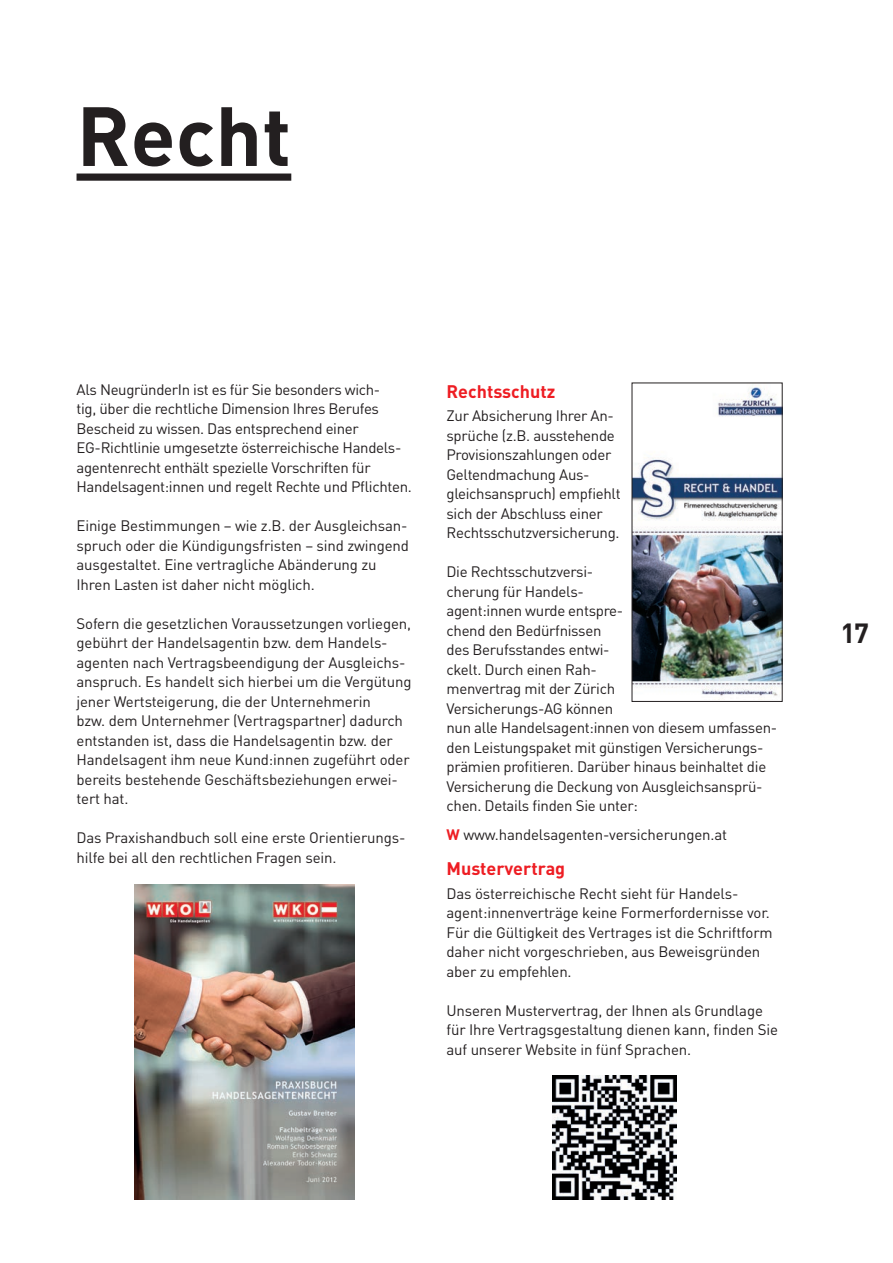
<style>
.page{position:relative;width:893px;height:1263px;background:#fff}
.page>*{position:absolute;margin:0;border:0;box-sizing:border-box;transform-origin:0 0}
.t1{font:700 82.5px "DIN";color:#231f20}
.t2{font:700 27.45px "DIN";color:#231f20}
.t3{font:700 18px "DIN";color:#ee1d23}
.t4{font:15px/19.5px "DIN";letter-spacing:-.01em;color:#231f20}
.s1{font-family:"DIN Pro";font-weight:700;color:#ee1d23}
</style>
<div class="page">
<div style="left:77px;top:174px;width:214px;height:7px;background:#231f20"></div>
<img style="left:634px;top:386px;width:146px;height:314px">
<div style="left:632px;top:383px;width:150px;height:319px;border:1px solid #231f20"></div>
<img style="left:553px;top:1076px;width:123px;height:123px">
<img style="left:135px;top:884px;width:219px;height:315px">
<h1 class="t1" style="left:77px;top:82px;width:216px">Recht</h1>
<p class="t4" style="left:77px;top:379px;width:337px">Als NeugründerIn ist es für Sie besonders wich-<br>tig, über die rechtliche Dimension Ihres Berufes Bescheid zu wissen. Das entsprechend einer EG-Richtlinie umgesetzte österreichische Handels&shy;agentenrecht enthält spezielle Vorschriften für Handelsagent:innen und regelt Rechte und Pflichten.</p>
<p class="t4" style="left:77px;top:516px;width:334px">Einige Bestimmungen – wie z.B. der Ausgleichsan&shy;spruch oder die Kündigungsfristen – sind zwingend ausgestaltet. Eine vertragliche Abänderung zu Ihren Lasten ist daher nicht möglich.</p>
<p class="t4" style="left:77px;top:613px;width:336px">Sofern die gesetzlichen Voraussetzungen vorliegen, gebührt der Handelsagentin bzw. dem Handels&shy;agenten nach Vertragsbeendigung der Ausgleichs&shy;anspruch. Es handelt sich hierbei um die Vergütung jener Wertsteigerung, die der Unternehmerin<br>bzw. dem Unternehmer (Vertragspartner) dadurch entstanden ist, dass die Handelsagentin bzw. der Handelsagent ihm neue Kund:innen zugeführt oder bereits bestehende Geschäftsbeziehungen erwei&shy;tert hat.</p>
<p class="t4" style="left:77px;top:828px;width:330px">Das Praxishandbuch soll eine erste Orientierungs&shy;hilfe bei all den rechtlichen Fragen sein.</p>
<p class="t3" style="left:446px;top:379px;width:110px">Rechtsschutz</p>
<p class="t4" style="left:446px;top:406px;width:176px">Zur Absicherung Ihrer An&shy;sprüche (z.B. ausstehende<br>Provisionszahlungen oder<br>Geltendmachung Aus&shy;gleichsanspruch) empfiehlt sich der Abschluss einer<br>Rechtsschutzversicherung.</p>
<p class="t4" style="left:446px;top:562px;width:332px">Die Rechtsschutzversi-<br>cherung für Handels-<br>agent:innen wurde entspre-<br>chend den Bedürfnissen<br>des Berufsstandes entwi-<br>ckelt. Durch einen Rah-<br>menvertrag mit der Zürich<br>Versicherungs-AG können<br>nun alle Handelsagent:innen von diesem umfassen&shy;den Leistungspaket mit günstigen Versicherungs&shy;prämien profitieren. Darüber hinaus beinhaltet die Versicherung die Deckung von Ausgleichsansprü&shy;chen. Details finden Sie unter:</p>
<p class="t4" style="left:446px;top:824px;width:282px"><span class="s1">W</span> www.handelsagenten-versicherungen.at</p>
<p class="t3" style="left:446px;top:856px;width:120px">Mustervertrag</p>
<p class="t4" style="left:446px;top:883px;width:328px">Das österreichische Recht sieht für Handels&shy;agent:innenverträge keine Formerfordernisse vor.<br>Für die Gültigkeit des Vertrages ist die Schriftform daher nicht vorgeschrieben, aus Beweisgründen aber zu empfehlen.</p>
<p class="t4" style="left:446px;top:1000px;width:333px">Unseren Mustervertrag, der Ihnen als Grundlage für Ihre Vertragsgestaltung dienen kann, finden Sie auf unserer Website in fünf Sprachen.</p>
<h2 class="t2" style="left:840px;top:615px;width:30px">17</h2>
</div>
